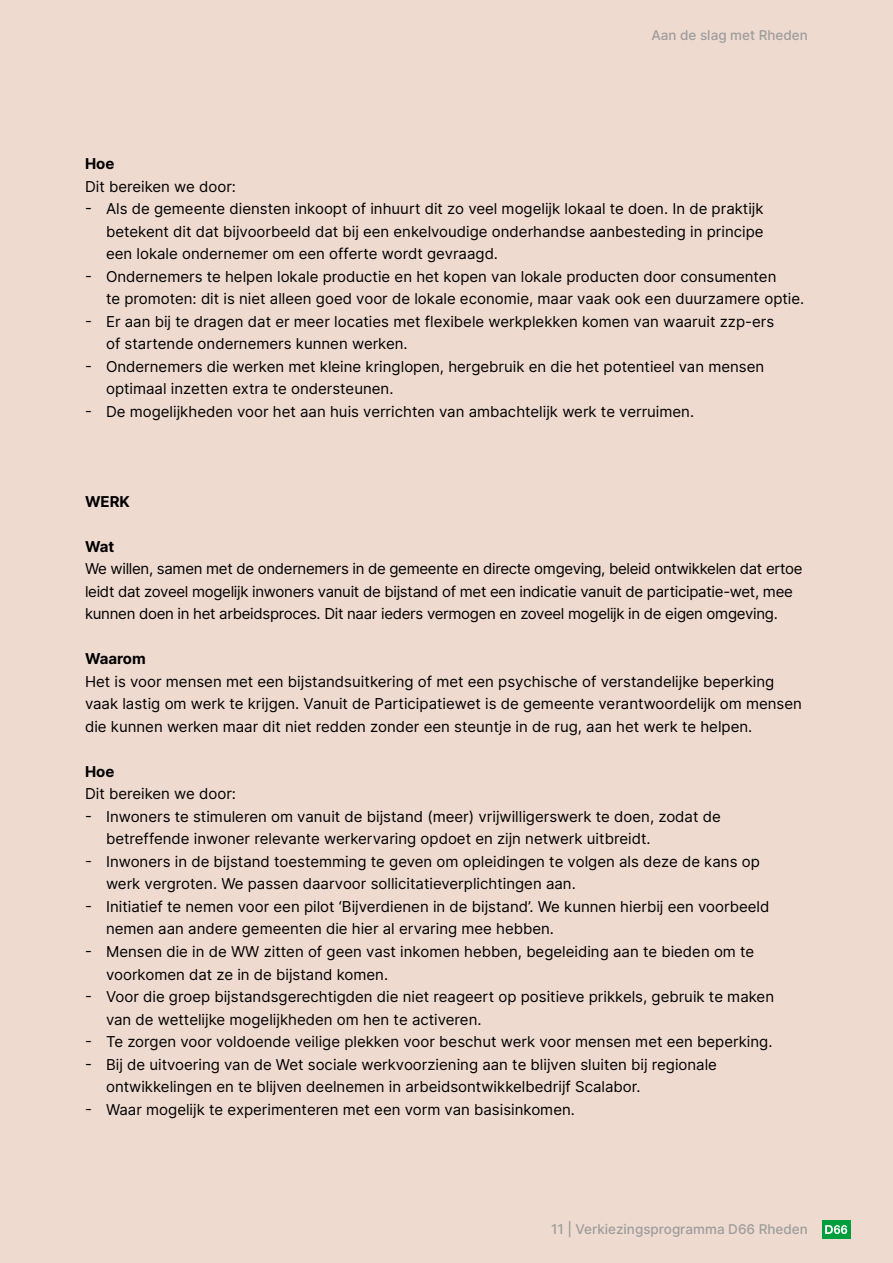
<style>
.page{position:relative;width:893px;height:1263px;background:#efdad0}
.page>*{position:absolute;margin:0;border:0;box-sizing:border-box;transform-origin:0 0}
.t1{font:15px/22.5px "Inter";color:#000}
.t2{font:15px/22.5px "Inter";letter-spacing:-.02em;color:#000}
.t3{font:700 15px "Inter";color:#000}
.t4{font:500 13.5px "Inter";color:#9d9d9c}
</style>
<div class="page">
<div style="left:822px;top:1220px;width:28px;height:19px;background:#009e3d"></div>
<svg style="left:825px;top:1225px;width:22px;height:9px"></svg>
<p class="t4" style="left:651px;top:25px;width:158px">Aan de slag met Rheden</p>
<p class="t3" style="left:85px;top:153px;width:31px">Hoe</p>
<p class="t1" style="left:85px;top:175px;width:153px">Dit bereiken we door:</p>
<p class="t1" style="left:106px;top:197px;width:659px;text-align:justify;text-indent:-21px">- Als de gemeente diensten inkoopt of inhuurt dit zo veel mogelijk lokaal te doen. In de praktijk betekent dit dat bijvoorbeeld dat bij een enkelvoudige onderhandse aanbesteding in principe een lokale ondernemer om een offerte wordt gevraagd.</p>
<p class="t1" style="left:106px;top:265px;width:700px;text-indent:-21px">- Ondernemers te helpen lokale productie en het kopen van lokale producten door consumenten<br>te promoten: dit is niet alleen goed voor de lokale economie, maar vaak ook een duurzamere optie.</p>
<p class="t1" style="left:106px;top:310px;width:670px;text-indent:-21px">- Er aan bij te dragen dat er meer locaties met flexibele werkplekken komen van waaruit zzp-ers of startende ondernemers kunnen werken.</p>
<p class="t1" style="left:106px;top:355px;width:660px;text-indent:-21px">- Ondernemers die werken met kleine kringlopen, hergebruik en die het potentieel van mensen optimaal inzetten extra te ondersteunen.</p>
<p class="t1" style="left:85px;top:400px;width:611px">- De mogelijkheden voor het aan huis verrichten van ambachtelijk werk te verruimen.</p>
<p class="t3" style="left:85px;top:491px;width:46px">WERK</p>
<p class="t3" style="left:85px;top:536px;width:31px">Wat</p>
<p class="t2" style="left:85px;top:557px;width:719px">We willen, samen met de ondernemers in de gemeente en directe omgeving, beleid ontwikkelen dat ertoe leidt dat zoveel mogelijk inwoners vanuit de bijstand of met een indicatie vanuit de participatie-wet, mee kunnen doen in het arbeidsproces. Dit naar ieders vermogen en zoveel mogelijk in de eigen omgeving.</p>
<p class="t3" style="left:85px;top:648px;width:62px">Waarom</p>
<p class="t1" style="left:85px;top:670px;width:718px">Het is voor mensen met een bijstandsuitkering of met een psychische of verstandelijke beperking vaak lastig om werk te krijgen. Vanuit de Participatiewet is de gemeente verantwoordelijk om mensen die kunnen werken maar dit niet redden zonder een steuntje in de rug, aan het werk te helpen.</p>
<p class="t3" style="left:85px;top:761px;width:31px">Hoe</p>
<p class="t1" style="left:85px;top:782px;width:153px">Dit bereiken we door:</p>
<p class="t1" style="left:106px;top:805px;width:616px;text-indent:-21px">- Inwoners te stimuleren om vanuit de bijstand (meer) vrijwilligerswerk te doen, zodat de betreffende inwoner relevante werkervaring opdoet en zijn netwerk uitbreidt.</p>
<p class="t1" style="left:106px;top:850px;width:655px;text-indent:-21px">- Inwoners in de bijstand toestemming te geven om opleidingen te volgen als deze de kans op werk vergroten. We passen daarvoor sollicitatieverplichtingen aan.</p>
<p class="t1" style="left:106px;top:895px;width:665px;text-indent:-21px">- Initiatief te nemen voor een pilot ‘Bijverdienen in de bijstand’. We kunnen hierbij een voorbeeld nemen aan andere gemeenten die hier al ervaring mee hebben.</p>
<p class="t1" style="left:106px;top:940px;width:650px;text-indent:-21px">- Mensen die in de WW zitten of geen vast inkomen hebben, begeleiding aan te bieden om te voorkomen dat ze in de bijstand komen.</p>
<p class="t1" style="left:106px;top:985px;width:670px;text-indent:-21px">- Voor die groep bijstandsgerechtigden die niet reageert op positieve prikkels, gebruik te maken van de wettelijke mogelijkheden om hen te activeren.</p>
<p class="t1" style="left:85px;top:1030px;width:689px">- Te zorgen voor voldoende veilige plekken voor beschut werk voor mensen met een beperking.</p>
<p class="t1" style="left:106px;top:1052px;width:612px;text-indent:-21px">- Bij de uitvoering van de Wet sociale werkvoorziening aan te blijven sluiten bij regionale ontwikkelingen en te blijven deelnemen in arbeidsontwikkelbedrijf Scalabor.</p>
<p class="t1" style="left:85px;top:1097px;width:491px">- Waar mogelijk te experimenteren met een vorm van basisinkomen.</p>
<p class="t4" style="left:551px;top:1219px;width:258px">11 | Verkiezingsprogramma D66 Rheden</p>
</div>
